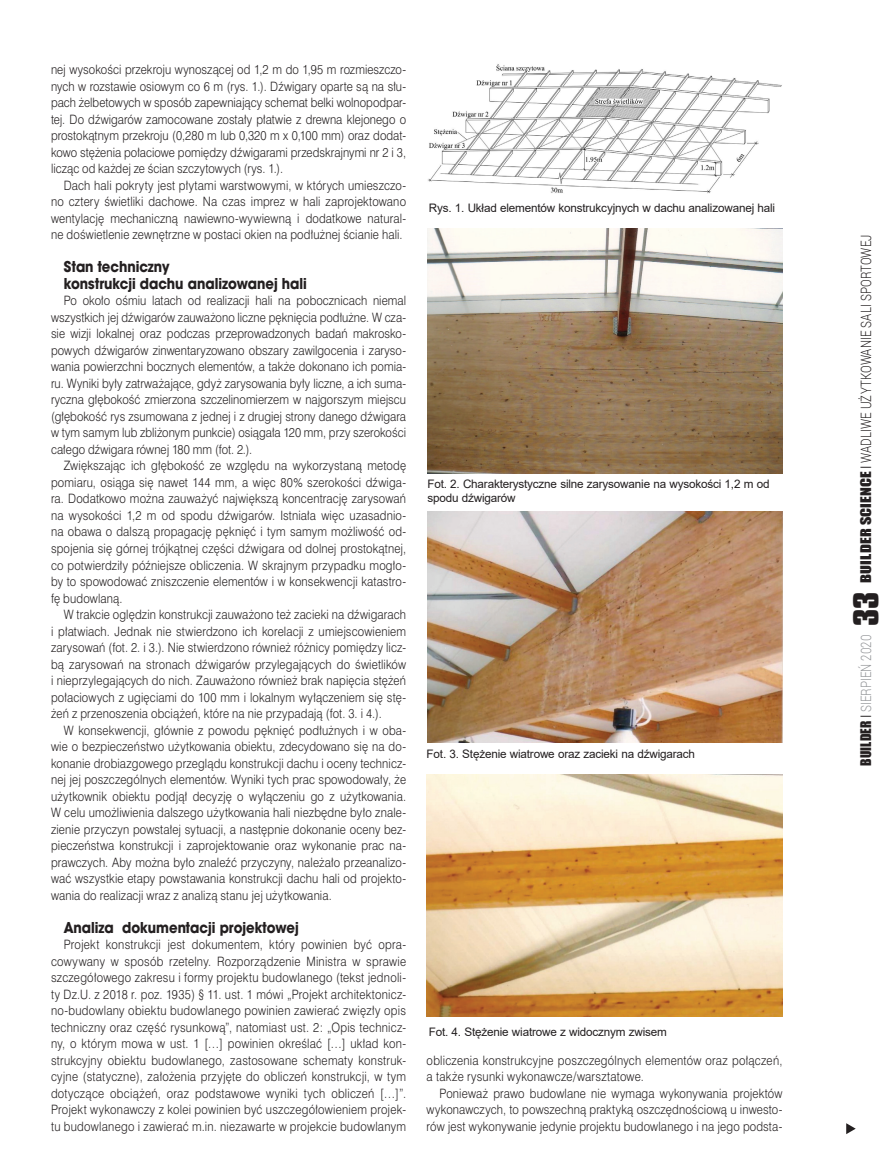
<style>
.page{position:relative;width:893px;height:1170px;background:#fff}
.page>*{position:absolute;margin:0;border:0;box-sizing:border-box;transform-origin:0 0}
.srodtytul{font:700 16.5px/16.5px "Avant Gar Got Itc TEE";color:#231f20;scale:.9 1}
.t1{font:300 14.25px "Roboto";letter-spacing:.01em;color:#231f20;scale:.8 1}
.t2{font:300 14.25px "Roboto";color:#939598;scale:.8 1}
.tekst_swiss{font:12px/16.5px "Swis 721 Lt PL";letter-spacing:.015em;color:#231f20;text-align:justify;scale:.89 1}
.Fot_podpis{font:11.7px/13.5px "Arial";letter-spacing:-.015em;color:#231f20}
.s1{font-family:"Impact";font-weight:400;font-size:13.5px}
.s2{font-family:"Swis 721 Lt PL";font-weight:400;font-size:13.5px}
.s3{font-family:"Impact";font-weight:400;font-size:13.5px;color:#231f20}
.s4{font-family:"Swis 721 Lt PL";font-weight:400;font-size:13.5px;color:#231f20}
.s5{font-family:"Compacta PL";font-weight:700;font-size:30px;color:#231f20}
</style>
<div class="page">
<svg style="left:846px;top:1123px;width:10px;height:11px"></svg>
<img style="left:428px;top:64px;width:354px;height:129px">
<img style="left:427px;top:228px;width:355px;height:245px">
<img style="left:427px;top:511px;width:355px;height:231px">
<img style="left:427px;top:774px;width:355px;height:242px">
<p class="tekst_swiss" style="left:51px;top:61px;width:400px">nej wysokości przekroju wynoszącej od 1,2 m do 1,95 m rozmieszczo&shy;nych w rozstawie osiowym co 6 m (rys. 1.). Dźwigary oparte są na słu&shy;pach żelbetowych w sposób zapewniający schemat belki wolnopodpar&shy;tej. Do dźwigarów zamocowane zostały płatwie z drewna klejonego o prostokątnym przekroju (0,280 m lub 0,320 m x 0,100 mm) oraz dodat&shy;kowo stężenia połaciowe pomiędzy dźwigarami przedskrajnymi nr 2 i 3, licząc od każdej ze ścian szczytowych (rys. 1.).</p>
<p class="tekst_swiss" style="left:51px;top:177px;width:400px;text-indent:13px">Dach hali pokryty jest płytami warstwowymi, w których umieszczo&shy;no cztery świetliki dachowe. Na czas imprez w hali zaprojektowano wentylację mechaniczną nawiewno-wywiewną i dodatkowe natural&shy;ne doświetlenie zewnętrzne w postaci okien na podłużnej ścianie hali.</p>
<p class="srodtytul" style="left:64px;top:258px;width:272px">Stan techniczny<br>konstrukcji dachu analizowanej hali</p>
<p class="tekst_swiss" style="left:51px;top:292px;width:400px;text-indent:13px">Po około ośmiu latach od realizacji hali na pobocznicach niemal wszystkich jej dźwigarów zauważono liczne pęknięcia podłużne. W cza&shy;sie wizji lokalnej oraz podczas przeprowadzonych badań makrosko&shy;powych dźwigarów zinwentaryzowano obszary zawilgocenia i zaryso&shy;wania powierzchni bocznych elementów, a także dokonano ich pomia&shy;ru. Wyniki były zatrważające, gdyż zarysowania były liczne, a ich suma&shy;ryczna głębokość zmierzona szczelinomierzem w najgorszym miejscu (głębokość rys zsumowana z jednej i z drugiej strony danego dźwigara w tym samym lub zbliżonym punkcie) osiągała 120 mm, przy szerokości całego dźwigara równej 180 mm (fot. 2.).</p>
<p class="tekst_swiss" style="left:51px;top:457px;width:400px;text-indent:13px">Zwiększając ich głębokość ze względu na wykorzystaną metodę pomiaru, osiąga się nawet 144 mm, a więc 80% szerokości dźwiga&shy;ra. Dodatkowo można zauważyć największą koncentrację zarysowań na wysokości 1,2 m od spodu dźwigarów. Istniała więc uzasadnio&shy;na obawa o dalszą propagację pęknięć i tym samym możliwość od&shy;spojenia się górnej trójkątnej części dźwigara od dolnej prostokątnej, co potwierdziły późniejsze obliczenia. W skrajnym przypadku mogło&shy;by to spowodować zniszczenie elementów i w konsekwencji katastro&shy;fę budowlaną.</p>
<p class="tekst_swiss" style="left:51px;top:606px;width:400px;text-indent:13px">W trakcie oględzin konstrukcji zauważono też zacieki na dźwigarach i płatwiach. Jednak nie stwierdzono ich korelacji z umiejscowieniem zarysowań (fot. 2. i 3.). Nie stwierdzono również różnicy pomiędzy licz&shy;bą zarysowań na stronach dźwigarów przylegających do świetlików i nieprzylegających do nich. Zauważono również brak napięcia stężeń połaciowych z ugięciami do 100 mm i lokalnym wyłączeniem się stę&shy;żeń z przenoszenia obciążeń, które na nie przypadają (fot. 3. i 4.).</p>
<p class="tekst_swiss" style="left:51px;top:721px;width:400px;text-indent:13px">W konsekwencji, głównie z powodu pęknięć podłużnych i w oba&shy;wie o bezpieczeństwo użytkowania obiektu, zdecydowano się na do&shy;konanie drobiazgowego przeglądu konstrukcji dachu i oceny technicz&shy;nej jej poszczególnych elementów. Wyniki tych prac spowodowały, że użytkownik obiektu podjął decyzję o wyłączeniu go z użytkowania.<br>W celu umożliwienia dalszego użytkowania hali niezbędne było znale&shy;zienie przyczyn powstałej sytuacji, a następnie dokonanie oceny bez&shy;pieczeństwa konstrukcji i zaprojektowanie oraz wykonanie prac na&shy;prawczych. Aby można było znaleźć przyczyny, należało przeanalizo&shy;wać wszystkie etapy powstawania konstrukcji dachu hali od projekto&shy;wania do realizacji wraz z analizą stanu jej użytkowania.</p>
<p class="srodtytul" style="left:64px;top:918px;width:263px">Analiza dokumentacji projektowej</p>
<p class="tekst_swiss" style="left:51px;top:936px;width:400px;text-indent:13px">Projekt konstrukcji jest dokumentem, który powinien być opra&shy;cowywany w sposób rzetelny. Rozporządzenie Ministra w sprawie szczegółowego zakresu i formy projektu budowlanego (tekst jednoli&shy;ty Dz.U. z 2018 r. poz. 1935) § 11. ust. 1 mówi „Projekt architektonicz&shy;no-budowlany obiektu budowlanego powinien zawierać zwięzły opis techniczny oraz część rysunkową”, natomiast ust. 2: „Opis technicz&shy;ny, o którym mowa w ust. 1 […] powinien określać […] układ kon&shy;strukcyjny obiektu budowlanego, zastosowane schematy konstruk&shy;cyjne (statyczne), założenia przyjęte do obliczeń konstrukcji, w tym dotyczące obciążeń, oraz podstawowe wyniki tych obliczeń […]”.<br>Projekt wykonawczy z kolei powinien być uszczegółowieniem projek&shy;tu budowlanego i zawierać m.in. niezawarte w projekcie budowlanym</p>
<p class="Fot_podpis" style="left:429px;top:201px;width:348px">Rys. 1. Układ elementów konstrukcyjnych w dachu analizowanej hali</p>
<p class="Fot_podpis" style="left:427px;top:477px;width:344px">Fot. 2. Charakterystyczne silne zarysowanie na wysokości 1,2 m od spodu dźwigarów</p>
<p class="Fot_podpis" style="left:427px;top:746px;width:270px">Fot. 3. Stężenie wiatrowe oraz zacieki na dźwigarach</p>
<p class="Fot_podpis" style="left:429px;top:1025px;width:240px">Fot. 4. Stężenie wiatrowe z widocznym zwisem</p>
<p class="tekst_swiss" style="left:427px;top:1051px;width:401px">obliczenia konstrukcyjne poszczególnych elementów oraz połączeń, a także rysunki wykonawcze/warsztatowe.</p>
<p class="tekst_swiss" style="left:427px;top:1084px;width:401px;text-indent:13px">Ponieważ prawo budowlane nie wymaga wykonywania projektów wykonawczych, to powszechną praktyką oszczędnościową u inwesto&shy;rów jest wykonywanie jedynie projektu budowlanego i na jego podsta-</p>
<p class="t1" style="left:856px;top:582px;width:437px;rotate:-90deg"><span class="s1">BUILDER SCIENCE</span> <span class="s2">I</span> WADLIWE UŻYTKOWANIE SALI SPORTOWEJ</p>
<p class="t2" style="left:856px;top:765px;width:219px;rotate:-90deg"><span class="s3">BUILDER</span> <span class="s4">I</span> SIERPIEŃ 2020 <span class="s5">33</span></p>
</div>
